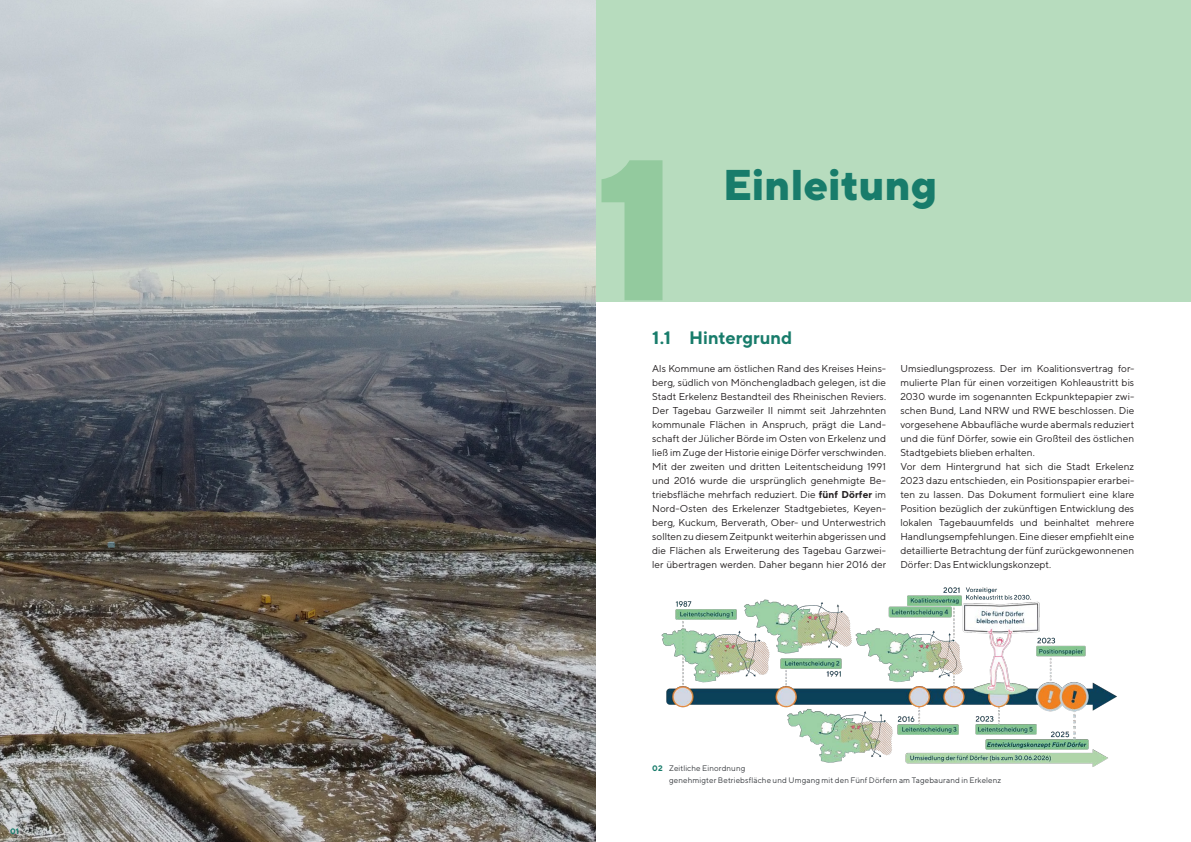
<style>
.page{position:relative;width:1191px;height:842px;background:#fff}
.page>*{position:absolute;margin:0;border:0;box-sizing:border-box;transform-origin:0 0}
.t1{font:800 200px "TT Norms";color:#93ca9e}
.t2{font:800 43px "TT Norms";letter-spacing:-.005em;color:#187c6b}
.t3{font:700 18px "TT Norms";color:#187c6b}
.Fließtext_10___14_regular{font:10px/14px "TT Norms";letter-spacing:.005em;color:#231f20;text-align:justify}
.t4{font:8px/12px "TT Norms";letter-spacing:.01em;color:#393c40}
.t5{font:700 8px "TT Norms";color:#187c6b}
.s1{font-weight:700}
.s2{font-weight:700;color:#187c6b}
</style>
<div class="page">
<div style="left:595px;top:0;width:596px;height:302px;background:#b7dcbe"></div>
<img style="left:661px;top:587px;width:456px;height:180px">
<img style="left:0;top:0;width:595px;height:842px">
<img style="left:885px;top:602px;width:69px;height:16px">
<p class="t5" style="left:10px;top:826px;width:10px">01</p>
<p class="t1" style="left:595px;top:101px;width:84px">1</p>
<p class="t2" style="left:723px;top:157px;width:216px">Einleitung</p>
<p class="t3" style="left:652px;top:326px;width:142px">1.1 Hintergrund</p>
<p class="Fließtext_10___14_regular" style="left:652px;top:361px;width:235px">Als Kommune am östlichen Rand des Kreises Heins&shy;berg, südlich von Mönchengladbach gelegen, ist die Stadt Erkelenz Bestandteil des Rheinischen Reviers.<br>Der Tagebau Garzweiler II nimmt seit Jahrzehnten kommunale Flächen in Anspruch, prägt die Land&shy;schaft der Jülicher Börde im Osten von Erkelenz und ließ im Zuge der Historie einige Dörfer verschwinden.<br>Mit der zweiten und dritten Leitentscheidung 1991 und 2016 wurde die ursprünglich genehmigte Be&shy;triebsfläche mehrfach reduziert. Die <span class="s1">fünf Dörfer</span> im Nord-Osten des Erkelenzer Stadtgebietes, Keyen&shy;berg, Kuckum, Berverath, Ober- und Unterwestrich sollten zu diesem Zeitpunkt weiterhin abgerissen und die Flächen als Erweiterung des Tagebau Garzwei&shy;ler übertragen werden. Daher begann hier 2016 der</p>
<p class="Fließtext_10___14_regular" style="left:900px;top:361px;width:235px">Umsiedlungsprozess. Der im Koalitionsvertrag for&shy;mulierte Plan für einen vorzeitigen Kohleaustritt bis 2030 wurde im sogenannten Eckpunktepapier zwi&shy;schen Bund, Land NRW und RWE beschlossen. Die vorgesehene Abbaufläche wurde abermals reduziert und die fünf Dörfer, sowie ein Großteil des östlichen Stadtgebiets blieben erhalten.</p>
<p class="Fließtext_10___14_regular" style="left:900px;top:459px;width:235px">Vor dem Hintergrund hat sich die Stadt Erkelenz 2023 dazu entschieden, ein Positionspapier erarbei&shy;ten zu lassen. Das Dokument formuliert eine klare Position bezüglich der zukünftigen Entwicklung des lokalen Tagebauumfelds und beinhaltet mehrere Handlungsempfehlungen. Eine dieser empfiehlt eine detaillierte Betrachtung der fünf zurückgewonnenen Dörfer: Das Entwicklungskonzept.</p>
<p class="t4" style="left:669px;top:762px;width:333px;text-indent:-17px"><span class="s2">02</span> Zeitliche Einordnung<br>genehmigter Betriebsfläche und Umgang mit den Fünf Dörfern am Tagebaurand in Erkelenz</p>
</div>
